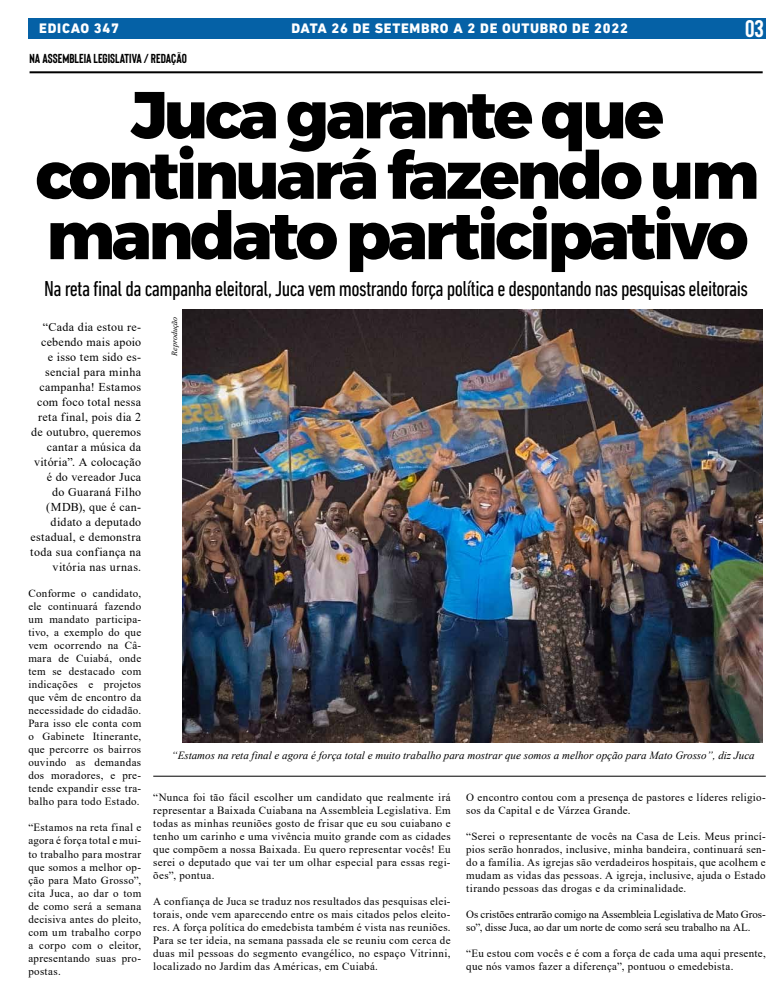
<style>
.page{position:relative;width:780px;height:993px;background:#fff}
.page>*{position:absolute;margin:0;border:0;box-sizing:border-box;transform-origin:0 0}
.t1{font:800 66.2px/60.4px "Montserrat";letter-spacing:-.05em;color:#000;text-align:center}
.t2{font:700 24px "Bison";color:#fff}
.t3{font:condensed 22px "DIN Next LT Pro";letter-spacing:-.025em;color:#000}
.t4{font:800 14px "DIN Next LT Pro";letter-spacing:.05em;color:#fff}
.t5{font:700 13px "Bison";color:#000}
.t6{font:12px/15px "Times New Roman";letter-spacing:.025em;color:#000;text-align:right}
.t7{font:11px/13px "Times New Roman";letter-spacing:.025em;color:#000;text-align:justify}
.t8{font:11px/13px "Times New Roman";letter-spacing:-.01em;color:#000}
.t9{font:italic 11px "Times New Roman";color:#000}
.t10{font:italic 8px "Times New Roman";color:#000}
</style>
<div class="page">
<div style="left:28px;top:18px;width:737px;height:21px;background:#0561a6"></div>
<hr style="left:30px;top:71px;width:732px;height:2px;background:#000">
<hr style="left:153px;top:775px;width:612px;height:1px;background:#000">
<img style="left:182px;top:309px;width:580px;height:432px">
<p class="t4" style="left:39px;top:20px;width:81px">EDICAO 347</p>
<p class="t4" style="left:291px;top:20px;width:338px">DATA 26 DE SETEMBRO A 2 DE OUTUBRO DE 2022</p>
<h2 class="t2" style="left:745px;top:16px;width:20px">03</h2>
<p class="t5" style="left:30px;top:51px;width:159px">NA ASSEMBLEIA LEGISLATIVA / REDAÇÃO</p>
<h1 class="t1" style="left:36px;top:85px;width:725px">Juca garante que continuará fazendo um mandato participativo</h1>
<h3 class="t3" style="left:44px;top:276px;width:705px">Na reta final da campanha eleitoral, Juca vem mostrando força política e despontando nas pesquisas eleitorais</h3>
<p class="t6" style="left:30px;top:319px;width:112px">“Cada dia estou re&shy;cebendo mais apoio<br>e isso tem sido es&shy;sencial para minha campanha! Estamos com foco total nessa reta final, pois dia 2 de outubro, queremos cantar a música da vitória”. A colocação é do vereador Juca<br>do Guaraná Filho (MDB), que é can&shy;didato a deputado estadual, e demonstra toda sua confiança na vitória nas urnas.</p>
<p class="t7" style="left:28px;top:586px;width:114px">Conforme o candidato, ele continuará fazendo um mandato participa&shy;tivo, a exemplo do que vem ocorrendo na Câ&shy;mara de Cuiabá, onde tem se destacado com indicações e projetos que vêm de encontro da necessidade do cidadão.<br>Para isso ele conta com o Gabinete Itinerante, que percorre os bairros ouvindo as demandas dos moradores, e pre&shy;tende expandir esse tra&shy;balho para todo Estado.</p>
<p class="t7" style="left:28px;top:820px;width:114px">“Estamos na reta final e agora é força total e mui&shy;to trabalho para mostrar que somos a melhor op&shy;ção para Mato Grosso”, cita Juca, ao dar o tom de como será a semana decisiva antes do pleito, com um trabalho corpo a corpo com o eleitor, apresentando suas pro&shy;postas.</p>
<p class="t10" style="left:169px;top:355px;width:40px;rotate:-90deg">Reprodução</p>
<p class="t9" style="left:171px;top:747px;width:584px">“Estamos na reta final e agora é força total e muito trabalho para mostrar que somos a melhor opção para Mato Grosso”, diz Juca</p>
<p class="t7" style="left:153px;top:789px;width:299px">“Nunca foi tão fácil escolher um candidato que realmente irá representar a Baixada Cuiabana na Assembleia Legislativa. Em todas as minhas reuniões gosto de frisar que eu sou cuiabano e tenho um carinho e uma vivência muito grande com as cidades que compõem a nossa Baixada. Eu quero representar vocês! Eu serei o deputado que vai ter um olhar especial para essas regi&shy;ões”, pontua.</p>
<p class="t7" style="left:153px;top:893px;width:299px">A confiança de Juca se traduz nos resultados das pesquisas elei&shy;torais, onde vem aparecendo entre os mais citados pelos eleito&shy;res. A força política do emedebista também é vista nas reuniões.<br>Para se ter ideia, na semana passada ele se reuniu com cerca de duas mil pessoas do segmento evangélico, no espaço Vitrinni, localizado no Jardim das Américas, em Cuiabá.</p>
<p class="t7" style="left:466px;top:789px;width:301px">O encontro contou com a presença de pastores e líderes religio&shy;sos da Capital e de Várzea Grande.</p>
<p class="t7" style="left:466px;top:828px;width:301px">“Serei o representante de vocês na Casa de Leis. Meus princí&shy;pios serão honrados, inclusive, minha bandeira, continuará sen&shy;do a família. As igrejas são verdadeiros hospitais, que acolhem e mudam as vidas das pessoas. A igreja, inclusive, ajuda o Estado tirando pessoas das drogas e da criminalidade.</p>
<p class="t8" style="left:466px;top:906px;width:301px">Os cristões entrarão comigo na Assembleia Legislativa de Mato Gros&shy;so”, disse Juca, ao dar um norte de como será seu trabalho na AL.</p>
<p class="t7" style="left:466px;top:945px;width:301px">“Eu estou com vocês e é com a força de cada uma aqui presente, que nós vamos fazer a diferença”, pontuou o emedebista.</p>
</div>
